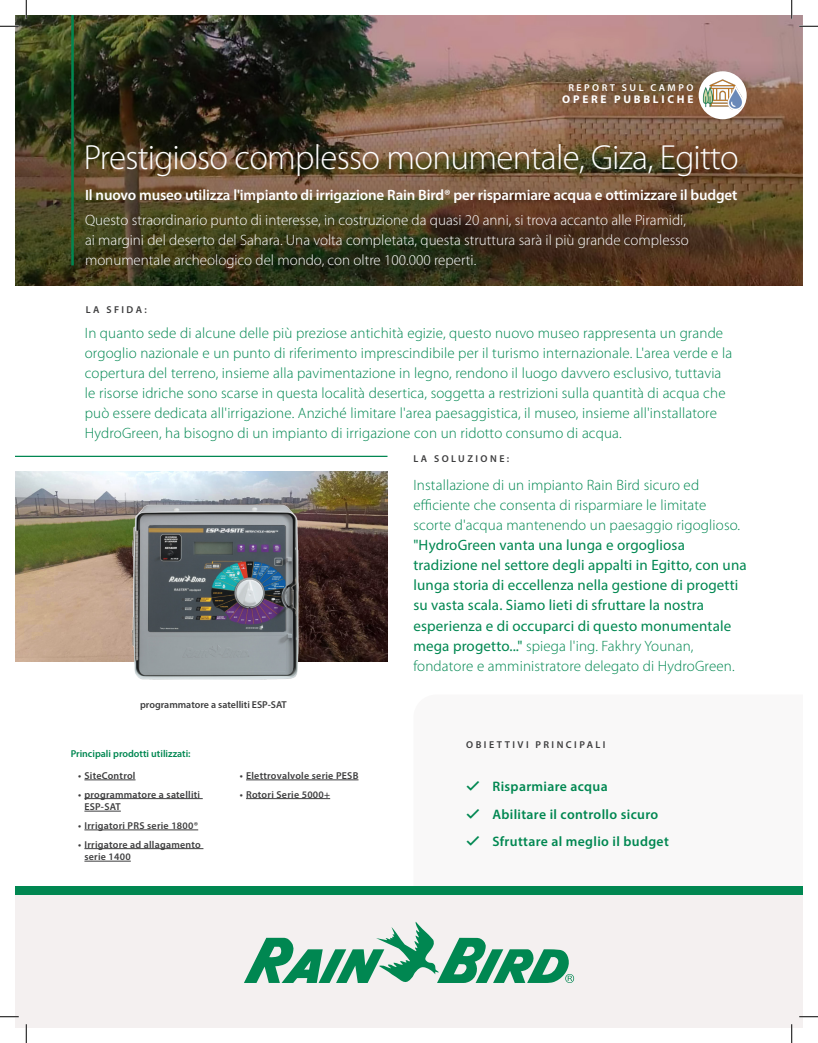
<style>
.page{position:relative;width:818px;height:1043px;background:#fff}
.page>*{position:absolute;margin:0;border:0;box-sizing:border-box;transform-origin:0 0}
.Standard_CS_Title{font:300 35px "Myriad Pro";letter-spacing:-.02em;color:#fff}
.Challenge___Solution{font:300 15px/20px "Myriad Pro";letter-spacing:.01em;color:#008751}
.Challenge___Solution-2{font:15px/20px "Myriad Pro";letter-spacing:.01em;color:#008751}
.t1{font:300 15px/20px "Myriad Pro";color:#fff}
.Subtitle{font:600 15px "Myriad Pro";letter-spacing:-.01em;color:#fff}
.Bullets__Key_Objecti{font:600 13.75px "Myriad Pro";letter-spacing:.025em;color:#008751}
.Subtitle__CAPS{font:700 11.25px "Myriad Pro";letter-spacing:.245em;color:#fff}
.Subtitle__CAPS-2{font:600 10px/12.5px "Myriad Pro";letter-spacing:.025em;color:#3e3e3f}
.Subtitle__CAPS-3{font:600 10px "Myriad Pro";letter-spacing:.245em;color:#3e3e3f}
.Subtitle__CAPS-4{font:600 10px "Myriad Pro";color:#3e3e3f}
.Green_-_small_head{font:600 10px "Myriad Pro";color:#008751}
.Subtitle__CAPS-5{font:600 10px "Myriad Pro";letter-spacing:.245em;color:#fff}
.s1{font-weight:300}
</style>
<div class="page">
<img style="left:15px;top:15px;width:787px;height:45px">
<img style="left:15px;top:60px;width:787px;height:225px">
<hr style="left:71px;top:15px;width:3px;height:250px;background:#008751">
<img style="left:15px;top:471px;width:372px;height:191px">
<div style="left:15px;top:895px;width:787px;height:133px;background:#f4f0f0"></div>
<svg style="left:244px;top:922px;width:330px;height:61px"></svg>
<div style="left:15px;top:886px;width:787px;height:8px;background:#008751"></div>
<div style="left:698px;top:71px;width:48px;height:48px;background:#fff;border-radius:50%"></div>
<img style="left:702px;top:79px;width:40px;height:31px">
<hr style="left:15px;top:456px;width:372px;height:1px;background:#008751">
<hr style="left:84px;top:779px;width:51px;height:1px;background:#3e3e3f">
<hr style="left:84px;top:798px;width:119px;height:1px;background:#3e3e3f">
<hr style="left:84px;top:810px;width:37px;height:1px;background:#3e3e3f">
<hr style="left:84px;top:829px;width:114px;height:1px;background:#3e3e3f">
<hr style="left:84px;top:848px;width:119px;height:1px;background:#3e3e3f">
<hr style="left:84px;top:860px;width:47px;height:1px;background:#3e3e3f">
<hr style="left:246px;top:779px;width:112px;height:1px;background:#3e3e3f">
<hr style="left:246px;top:798px;width:84px;height:1px;background:#3e3e3f">
<img style="left:126px;top:501px;width:241px;height:179px">
<svg style="left:0;top:25px;width:19px;height:2px"></svg>
<svg style="left:799px;top:25px;width:19px;height:2px"></svg>
<svg style="left:0;top:1016px;width:19px;height:1px"></svg>
<svg style="left:799px;top:1015px;width:19px;height:2px"></svg>
<svg style="left:25px;top:0;width:2px;height:19px"></svg>
<svg style="left:25px;top:1024px;width:2px;height:18px"></svg>
<svg style="left:790px;top:0;width:2px;height:19px"></svg>
<svg style="left:791px;top:1024px;width:1px;height:18px"></svg>
<p class="Subtitle__CAPS-5" style="left:568px;top:81px;width:126px">REPORT SUL CAMPO</p>
<p class="Subtitle__CAPS" style="left:562px;top:92px;width:133px">OPERE PUBBLICHE</p>
<p class="Standard_CS_Title" style="left:84px;top:136px;width:656px">Prestigioso complesso monumentale, Giza, Egitto</p>
<p class="t1" style="left:85px;top:210px;width:605px">Questo straordinario punto di interesse, in costruzione da quasi 20 anni, si trova accanto alle Piramidi, ai margini del deserto del Sahara. Una volta completata, questa struttura sarà il più grande complesso monumentale archeologico del mondo, con oltre 100.000 reperti.</p>
<p class="Subtitle" style="left:85px;top:185px;width:653px">Il nuovo museo utilizza l'impianto di irrigazione Rain Bird® per risparmiare acqua e ottimizzare il budget</p>
<p class="Subtitle__CAPS-2" style="left:86px;top:303px;width:63px">LA SFIDA:</p>
<p class="Challenge___Solution" style="left:85px;top:322px;width:649px">In quanto sede di alcune delle più preziose antichità egizie, questo nuovo museo rappresenta un grande orgoglio nazionale e un punto di riferimento imprescindibile per il turismo internazionale. L'area verde e la copertura del terreno, insieme alla pavimentazione in legno, rendono il luogo davvero esclusivo, tuttavia le risorse idriche sono scarse in questa località desertica, soggetta a restrizioni sulla quantità di acqua che può essere dedicata all'irrigazione. Anziché limitare l'area paesaggistica, il museo, insieme all'installatore HydroGreen, ha bisogno di un impianto di irrigazione con un ridotto consumo di acqua.</p>
<p class="Subtitle__CAPS-3" style="left:413px;top:452px;width:97px">LA SOLUZIONE:</p>
<p class="Subtitle__CAPS-4" style="left:140px;top:698px;width:148px">programmatore a satelliti ESP-SAT</p>
<p class="Green_-_small_head" style="left:71px;top:747px;width:121px">Principali prodotti utilizzati:</p>
<p class="Subtitle__CAPS-2" style="left:78px;top:769px;width:59px">• SiteControl</p>
<p class="Subtitle__CAPS-2" style="left:84px;top:787px;width:117px;text-indent:-6px">• programmatore a satelliti<br>ESP-SAT</p>
<p class="Subtitle__CAPS-2" style="left:78px;top:819px;width:121px">• Irrigatori PRS serie 1800®</p>
<p class="Subtitle__CAPS-2" style="left:84px;top:837px;width:118px;text-indent:-6px">• Irrigatore ad allagamento serie 1400</p>
<p class="Subtitle__CAPS-2" style="left:240px;top:769px;width:120px">• Elettrovalvole serie PESB</p>
<p class="Subtitle__CAPS-2" style="left:240px;top:787px;width:92px">• Rotori Serie 5000+</p>
<p class="Challenge___Solution-2" style="left:413px;top:475px;width:335px"><span class="s1">Installazione di un impianto Rain Bird sicuro ed efficiente che consenta di risparmiare le limitate scorte d'acqua mantenendo un paesaggio rigoglioso. </span>"HydroGreen vanta una lunga e orgogliosa tradizione nel settore degli appalti in Egitto, con una lunga storia di eccellenza nella gestione di progetti su vasta scala. Siamo lieti di sfruttare la nostra esperienza e di occuparci di questo monumentale mega progetto..." <span class="s1">spiega l'ing. Fakhry Younan, fondatore e amministratore delegato di HydroGreen.</span></p>
<p class="Subtitle__CAPS-3" style="left:466px;top:738px;width:141px">OBIETTIVI PRINCIPALI</p>
<p class="Bullets__Key_Objecti" style="left:492px;top:777px;width:117px">Risparmiare acqua</p>
<p class="Bullets__Key_Objecti" style="left:492px;top:805px;width:167px">Abilitare il controllo sicuro</p>
<p class="Bullets__Key_Objecti" style="left:492px;top:832px;width:178px">Sfruttare al meglio il budget</p>
</div>
